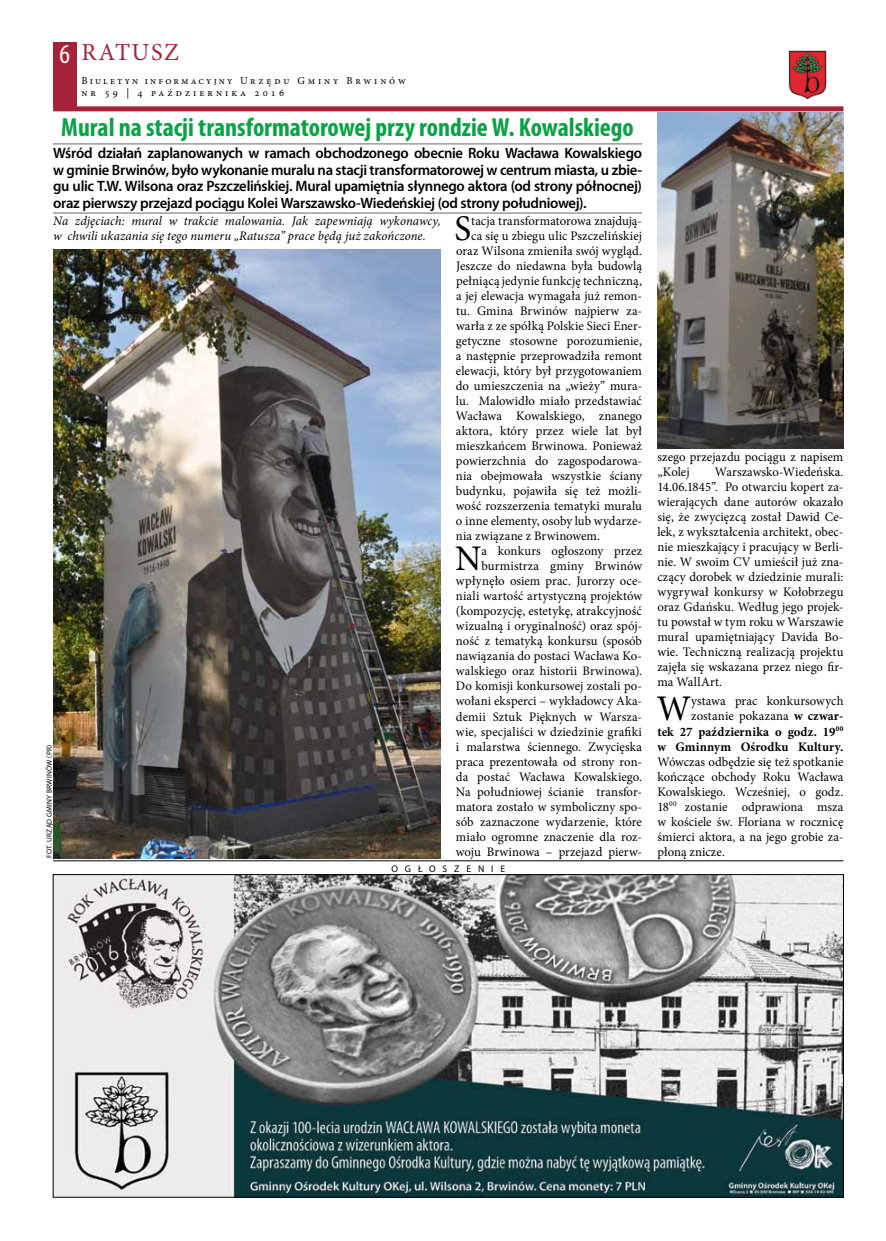
<style>
.page{position:relative;width:886px;height:1241px;background:#fff}
.page>*{position:absolute;margin:0;border:0;box-sizing:border-box;transform-origin:0 0}
.t1{font:36.12px "Minion Pro";color:#000}
.t2{font:700 condensed 26.25px "Myriad Pro";color:#0aa245}
.t3{font:24.38px "Minion Pro";color:#a52238}
.t4{font:600 15px/16.5px "Myriad Pro";letter-spacing:-.02em;color:#000;text-align:justify}
.t5{font:13px/15px "Minion Pro";letter-spacing:.005em;color:#000;text-align:justify}
.t6{font:italic 13px/14.2px "Minion Pro";letter-spacing:.005em;color:#000}
.t7{font:700 13px/15px "Minion Pro";color:#000;text-align:right}
.t8{font:10.5px/12.6px "Minion Pro";letter-spacing:.265em;color:#000}
.t9{font:9.62px "Myriad Pro";letter-spacing:.715em;color:#000}
.t10{font:7.5px "Myriad Pro";letter-spacing:.04em;color:#000}
.s1{font-family:"Myriad Pro";font-stretch:condensed;font-size:27.5px;color:#fff}
.s2{font-weight:400}
</style>
<div class="page">
<div style="left:53px;top:43px;width:23px;height:65px;background:#a52238"></div>
<img style="left:788px;top:50px;width:39px;height:50px">
<div style="left:53px;top:106px;width:790px;height:5px;background:#a52238"></div>
<hr style="left:53px;top:860px;width:790px;height:1px;background:#000">
<img style="left:53px;top:249px;width:388px;height:608px">
<img style="left:657px;top:113px;width:186px;height:335px">
<hr style="left:53px;top:144px;width:589px;height:1px;background:#000">
<hr style="left:53px;top:213px;width:589px;height:1px;background:#000">
<img style="left:55px;top:876px;width:787px;height:319px">
<h3 class="t3" style="left:59px;top:36px;width:40px"><span class="s1">6</span> ratu</h3>
<h3 class="t3" style="left:151px;top:36px;width:29px">sz</h3>
<p class="t8" style="left:81px;top:74px;width:326px">Biuletyn informacyjny Urzędu Gminy Brwinów nr 59 | 4 października 2016</p>
<h2 class="t2" style="left:61px;top:111px;width:574px">Mural na stacji transformatorowej przy rondzie W. Kowalskiego</h2>
<p class="t4" style="left:53px;top:145px;width:590px">Wśród działań zaplanowanych w ramach obchodzonego obecnie Roku Wacława Kowalskiego w gminie Brwinów, było wykonanie muralu na stacji transformatorowej w centrum miasta, u zbie&shy;gu ulic T.W. Wilsona oraz Pszczelińskiej. Mural upamiętnia słynnego aktora (od strony północnej) oraz pierwszy przejazd pociągu Kolei Warszawsko-Wiedeńskiej (od strony południowej).</p>
<p class="t6" style="left:53px;top:214px;width:389px">Na zdjęciach: mural w trakcie malowania. Jak zapewniają wykonawcy, w chwili ukazania się tego numeru „Ratusza” prace będą już zakończone.</p>
<p class="t10" style="left:45px;top:857px;width:114px;rotate:-90deg">Fot. Urząd Gminy Brwin ów (pr)</p>
<h1 class="t1" style="left:454px;top:204px;width:16px">S</h1>
<p class="t5" style="left:471px;top:213px;width:172px">tacja transformatorowa znajdują-</p>
<p class="t5" style="left:471px;top:228px;width:173px">ca się u zbiegu ulic Pszczelińskiej</p>
<p class="t5" style="left:456px;top:243px;width:188px">oraz Wilsona zmieniła swój wygląd.</p>
<p class="t5" style="left:456px;top:258px;width:187px">Jeszcze do niedawna była budowlą</p>
<p class="t5" style="left:456px;top:273px;width:188px">pełniącą jedynie funkcję techniczną,</p>
<p class="t5" style="left:456px;top:288px;width:188px">a jej elewacja wymagała już remon-</p>
<p class="t5" style="left:456px;top:303px;width:188px">tu. Gmina Brwinów najpierw za-</p>
<p class="t5" style="left:456px;top:318px;width:188px">warła z ze spółką Polskie Sieci Ener-</p>
<p class="t5" style="left:456px;top:333px;width:187px">getyczne stosowne porozumienie,</p>
<p class="t5" style="left:456px;top:348px;width:188px">a następnie przeprowadziła remont</p>
<p class="t5" style="left:456px;top:363px;width:188px">elewacji, który był przygotowaniem</p>
<p class="t5" style="left:456px;top:378px;width:188px">do umieszczenia na „wieży” mura-</p>
<p class="t5" style="left:456px;top:393px;width:188px">lu. Malowidło miało przedstawiać</p>
<p class="t5" style="left:456px;top:408px;width:188px">Wacława Kowalskiego, znanego</p>
<p class="t5" style="left:456px;top:423px;width:187px">aktora, który przez wiele lat był</p>
<p class="t5" style="left:456px;top:438px;width:187px">mieszkańcem Brwinowa. Ponieważ</p>
<p class="t5" style="left:456px;top:453px;width:188px">powierzchnia do zagospodarowa-</p>
<p class="t5" style="left:456px;top:468px;width:188px">nia obejmowała wszystkie ściany</p>
<p class="t5" style="left:456px;top:483px;width:188px">budynku, pojawiła się też możli-</p>
<p class="t5" style="left:456px;top:498px;width:188px">wość rozszerzenia tematyki muralu</p>
<p class="t5" style="left:456px;top:513px;width:188px">o inne elementy, osoby lub wydarze-</p>
<p class="t5" style="left:456px;top:528px;width:146px">nia związane z Brwinowem.</p>
<h1 class="t1" style="left:455px;top:534px;width:28px">N</h1>
<p class="t5" style="left:456px;top:543px;width:188px;text-align:right">a konkurs ogłoszony przez burmistrza gminy Brwinów wpłynęło osiem prac. Jurorzy oce&shy;niali wartość artystyczną projektów (kompozycję, estetykę, atrakcyjność wizualną i oryginalność) oraz spój&shy;ność z tematyką konkursu (sposób nawiązania do postaci Wacława Ko&shy;walskiego oraz historii Brwinowa).<br>Do komisji konkursowej zostali po&shy;wołani eksperci – wykładowcy Aka&shy;demii Sztuk Pięknych w Warsza&shy;wie, specjaliści w dziedzinie grafiki i malarstwa ściennego. Zwycięska praca prezentowała od strony ron&shy;da postać Wacława Kowalskiego.<br>Na południowej ścianie transfor&shy;matora zostało w symboliczny spo&shy;sób zaznaczone wydarzenie, które miało ogromne znaczenie dla roz&shy;woju Brwinowa – przejazd pierw-</p>
<p class="t9" style="left:391px;top:862px;width:115px">OGŁOSZENIE</p>
<p class="t5" style="left:657px;top:449px;width:187px">szego przejazdu pociągu z napisem „Kolej</p>
<p class="t5" style="left:657px;top:464px;width:188px;text-indent:57px">Warszawsko-Wiedeńska.<br>14.06.1845”. Po otwarciu kopert za&shy;wierających dane autorów okazało się, że zwycięzcą został Dawid Ce&shy;lek, z wykształcenia architekt, obec&shy;nie mieszkający i pracujący w Berli&shy;nie. W swoim CV umieścił już zna&shy;czący dorobek w dziedzinie murali: wygrywał konkursy w Kołobrzegu oraz Gdańsku. Według jego projek&shy;tu powstał w tym roku w Warszawie mural upamiętniający Davida Bo&shy;wie. Techniczną realizacją projektu zajęła się wskazana przez niego fir&shy;ma WallArt.</p>
<h1 class="t1" style="left:657px;top:684px;width:36px">W</h1>
<p class="t7" style="left:657px;top:693px;width:188px"><span class="s2">ystawa prac konkursowych zostanie pokazana</span> w czwar-<br>tek 27 października o godz. 19<sup>00 </sup>w Gminnym Ośrodku Kultury.</p>
<p class="t5" style="left:657px;top:753px;width:188px">Wówczas odbędzie się też spotkanie kończące obchody Roku Wacława Kowalskiego. Wcześniej, o godz.<br>18<sup>00</sup> zostanie odprawiona msza w kościele św. Floriana w rocznicę śmierci aktora, a na jego grobie za&shy;płoną znicze.</p>
</div>
